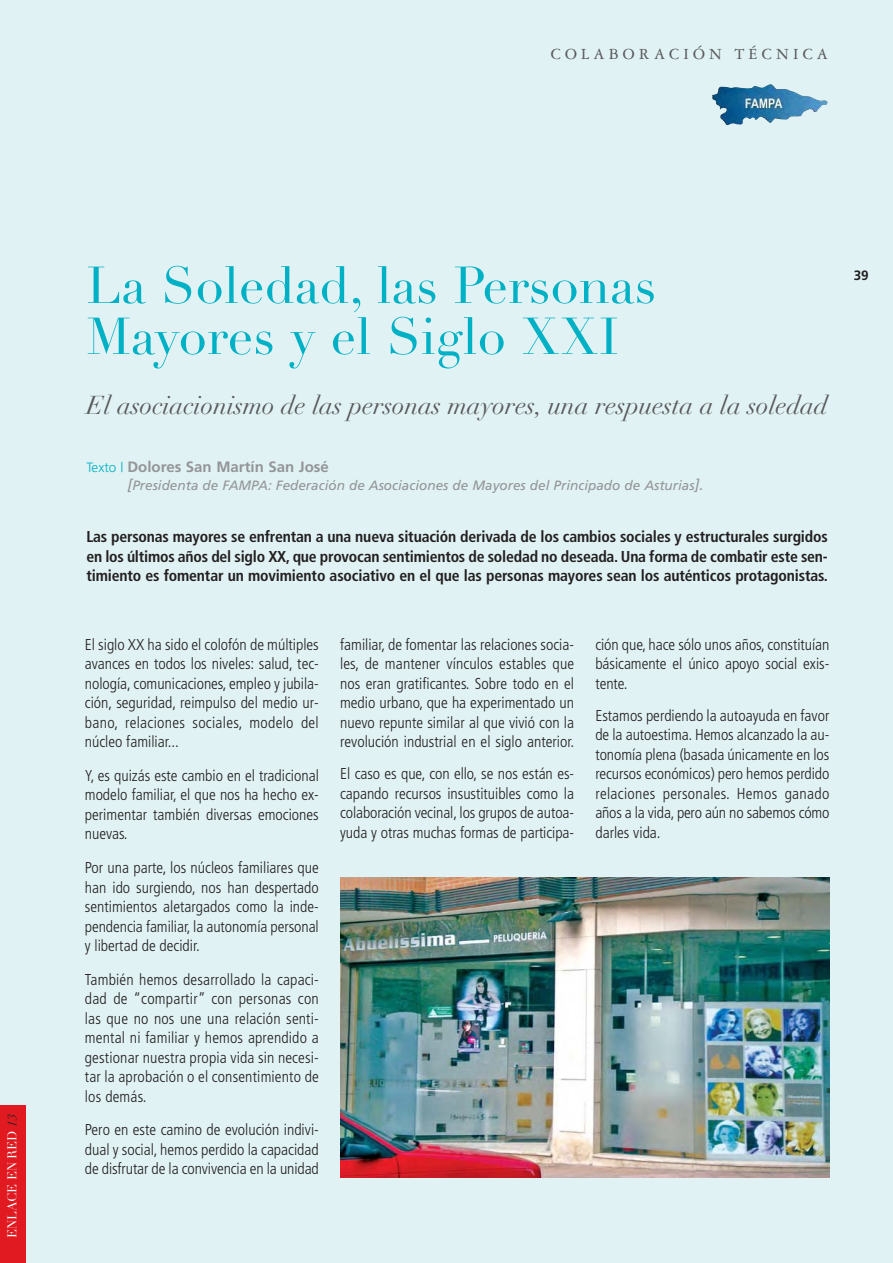
<style>
.page{position:relative;width:893px;height:1263px;background:#fff}
.page>*{position:absolute;margin:0;border:0;box-sizing:border-box;transform-origin:0 0}
.t1{font:51px/51px "Didot LH";color:#00b1c5}
.t2{font:italic 25.5px "Didot LH";color:#58595b}
.t3{font:16.5px "Garamond Three";letter-spacing:.25em;color:#58595b}
.t4{font:300 condensed 15.75px/19.5px "Frutiger";color:#231f20;text-align:justify}
.t5{font:700 condensed 15.75px/19.5px "Frutiger";letter-spacing:-.01em;color:#231f20;text-align:justify}
.t6{font:700 15px "Frutiger";color:#939598}
.t7{font:italic 13.5px "Frutiger";color:#939598}
.t8{font:700 13.5px "Frutiger";color:#231f20}
.t9{font:12.75px "Didot LH";color:#fff}
.s1{font-style:italic;color:#231f20}
.s2{font-weight:300;font-size:13.5px;color:#00b1c5}
.s3{font-size:15px}
</style>
<div class="page">
<div style="left:0;top:0;width:892px;height:1263px;background:#e0f2f4"></div>
<div style="left:0;top:1106px;width:25px;height:157px;background:#e11a22"></div>
<img style="left:712px;top:84px;width:116px;height:41px">
<img style="left:340px;top:877px;width:489px;height:301px">
<p class="t3" style="left:551px;top:48px;width:278px">COLABORACIÓN TÉCNICA</p>
<p class="t9" style="left:7px;top:1238px;width:126px;rotate:-90deg">ENLACE EN RED <span class="s1">13</span></p>
<h1 class="t1" style="left:86px;top:265px;width:571px">La Soledad, las Personas<br>Mayores y el Siglo XXI</h1>
<h2 class="t2" style="left:86px;top:394px;width:743px">El asociacionismo de las personas mayores, una respuesta a la soledad</h2>
<p class="t6" style="left:86px;top:461px;width:244px"><span class="s2">Texto |</span> Dolores San Martín San José</p>
<p class="t7" style="left:127px;top:480px;width:578px"><span class="s3">[</span>Presidenta de FAMPA: Federación de Asociaciones de Mayores del Principado de Asturias<span class="s3">].</span></p>
<p class="t5" style="left:86px;top:528px;width:743px">Las personas mayores se enfrentan a una nueva situación derivada de los cambios sociales y estructurales surgidos en los últimos años del siglo XX, que provocan sentimientos de soledad no deseada. Una forma de combatir este sen&shy;timiento es fomentar un movimiento asociativo en el que las personas mayores sean los auténticos protagonistas.</p>
<p class="t4" style="left:85px;top:636px;width:235px">El siglo XX ha sido el colofón de múltiples avances en todos los niveles: salud, tec&shy;nología, comunicaciones, empleo y jubila&shy;ción, seguridad, reimpulso del medio ur&shy;bano, relaciones sociales, modelo del núcleo familiar...</p>
<p class="t4" style="left:85px;top:767px;width:235px">Y, es quizás este cambio en el tradicional modelo familiar, el que nos ha hecho ex&shy;perimentar también diversas emociones nuevas.</p>
<p class="t4" style="left:85px;top:859px;width:235px">Por una parte, los núcleos familiares que han ido surgiendo, nos han despertado sentimientos aletargados como la inde&shy;pendencia familiar, la autonomía personal y libertad de decidir.</p>
<p class="t4" style="left:85px;top:971px;width:235px">También hemos desarrollado la capaci&shy;dad de “compartir” con personas con las que no nos une una relación senti&shy;mental ni familiar y hemos aprendido a gestionar nuestra propia vida sin necesi&shy;tar la aprobación o el consentimiento de los demás.</p>
<p class="t4" style="left:85px;top:1122px;width:235px">Pero en este camino de evolución indivi&shy;dual y social, hemos perdido la capacidad de disfrutar de la convivencia en la unidad</p>
<p class="t4" style="left:340px;top:636px;width:235px">familiar, de fomentar las relaciones socia&shy;les, de mantener vínculos estables que nos eran gratificantes. Sobre todo en el medio urbano, que ha experimentado un nuevo repunte similar al que vivió con la revolución industrial en el siglo anterior.</p>
<p class="t4" style="left:340px;top:765px;width:235px">El caso es que, con ello, se nos están es&shy;capando recursos insustituibles como la colaboración vecinal, los grupos de autoa&shy;yuda y otras muchas formas de participa-</p>
<p class="t4" style="left:595px;top:636px;width:235px">ción que, hace sólo unos años, constituían básicamente el único apoyo social exis&shy;tente.</p>
<p class="t4" style="left:595px;top:707px;width:235px">Estamos perdiendo la autoayuda en favor de la autoestima. Hemos alcanzado la au&shy;tonomía plena (basada únicamente en los recursos económicos) pero hemos perdido relaciones personales. Hemos ganado años a la vida, pero aún no sabemos cómo darles vida.</p>
<p class="t8" style="left:853px;top:270px;width:17px">39</p>
</div>
